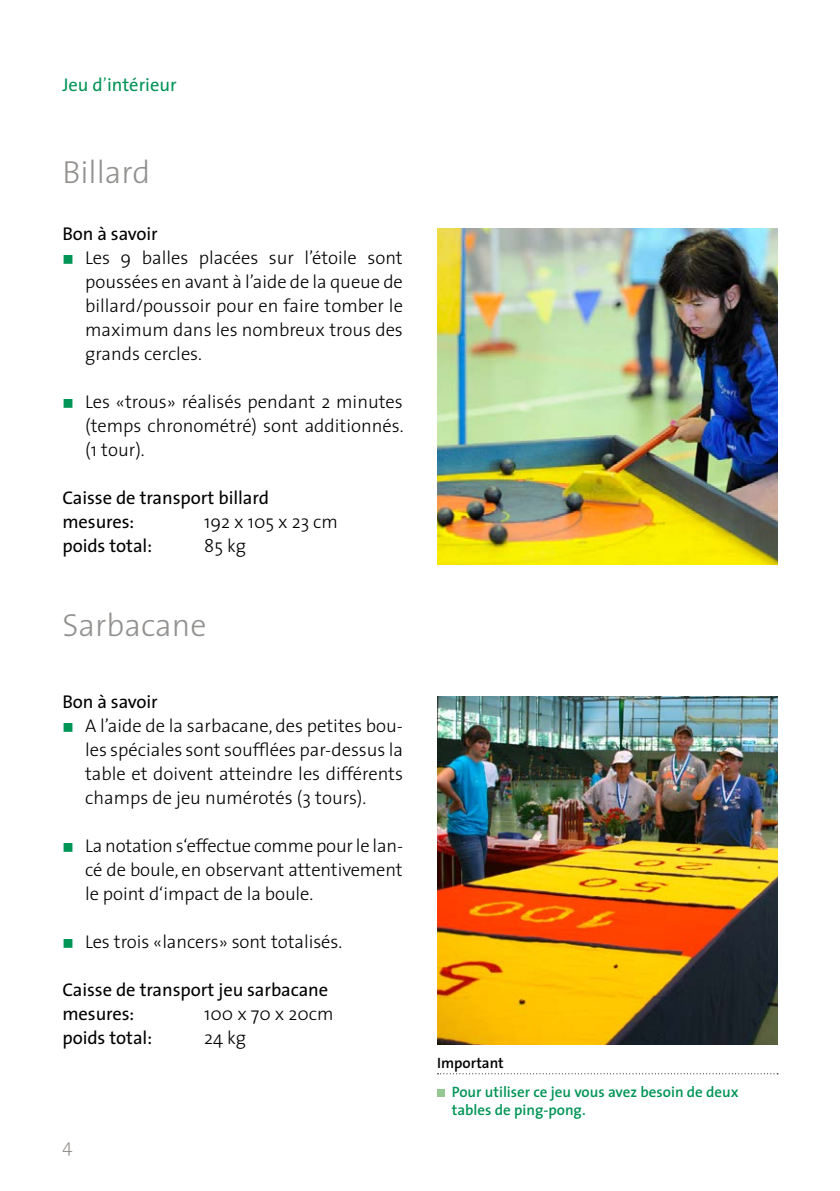
<style>
.page{position:relative;width:840px;height:1191px;background:#fff}
.page>*{position:absolute;margin:0;border:0;box-sizing:border-box;transform-origin:0 0}
.t1{font:300 32px "The Sans";color:#949290}
.t2{font:300 18.4px/24px "The Sans";color:#000;text-align:justify}
.t3{font:18.4px/24px "The Sans";letter-spacing:-.005em;color:#000}
.t4{font:18.4px "The Sans";color:#009456}
.t5{font:300 18.4px "The Sans";color:#949290}
.t6{font:600 15px/18px "The Sans";color:#009456}
.t7{font:600 15px "The Sans";color:#000}
.s1{font-weight:300}
.s2{color:#009456}
</style>
<div class="page">
<img style="left:437px;top:228px;width:340px;height:336px">
<svg style="left:437px;top:1073px;width:340px;height:1px"></svg>
<div style="left:437px;top:1089px;width:7px;height:8px;background:#93c893"></div>
<img style="left:437px;top:696px;width:340px;height:348px">
<p class="t4" style="left:62px;top:70px;width:116px">Jeu d<span class="s1">’</span>intérieur</p>
<h1 class="t1" style="left:62px;top:145px;width:89px">Billard</h1>
<p class="t3" style="left:62px;top:221px;width:97px">Bon à savoir</p>
<p class="t2" style="left:85px;top:245px;width:319px;text-indent:-23px"><span class="s2">■</span> Les 9 balles placées sur l’étoile sont poussées en avant à l’aide de la queue de billard/poussoir pour en faire tomber le maximum dans les nombreux trous des grands cercles.</p>
<p class="t2" style="left:85px;top:389px;width:320px;text-indent:-23px"><span class="s2">■</span> Les «trous» réalisés pendant 2 minutes (temps chronométré) sont additionnés. (1 tour).</p>
<p class="t3" style="left:62px;top:485px;width:208px">Caisse de transport billard mesures:</p>
<p class="t2" style="left:204px;top:509px;width:135px">192 x 105 x 23 cm</p>
<p class="t3" style="left:62px;top:533px;width:91px">poids total:</p>
<p class="t2" style="left:204px;top:533px;width:43px">85 kg</p>
<h1 class="t1" style="left:62px;top:599px;width:145px">Sarbacane</h1>
<p class="t3" style="left:62px;top:689px;width:97px">Bon à savoir</p>
<p class="t2" style="left:85px;top:713px;width:319px;text-indent:-23px"><span class="s2">■</span> A l’aide de la sarbacane, des petites bou&shy;les spéciales sont soufflées par-dessus la table et doivent atteindre les différents champs de jeu numérotés (3 tours).</p>
<p class="t2" style="left:85px;top:833px;width:319px;text-indent:-23px"><span class="s2">■</span> La notation s‘effectue comme pour le lan&shy;cé de boule, en observant attentivement le point d‘impact de la boule.</p>
<p class="t2" style="left:62px;top:929px;width:281px"><span class="s2">■</span> Les trois «lancers» sont totalisés.</p>
<p class="t3" style="left:62px;top:977px;width:267px">Caisse de transport jeu sarbacane mesures:</p>
<p class="t2" style="left:204px;top:1001px;width:130px">100 x 70 x 20cm</p>
<p class="t3" style="left:62px;top:1025px;width:91px">poids total:</p>
<p class="t2" style="left:204px;top:1025px;width:43px">24 kg</p>
<p class="t5" style="left:62px;top:1131px;width:11px">4</p>
<p class="t7" style="left:437px;top:1050px;width:68px">Important</p>
<p class="t6" style="left:451px;top:1082px;width:288px">Pour utiliser ce jeu vous avez besoin de deux tables de ping-pong.</p>
</div>
